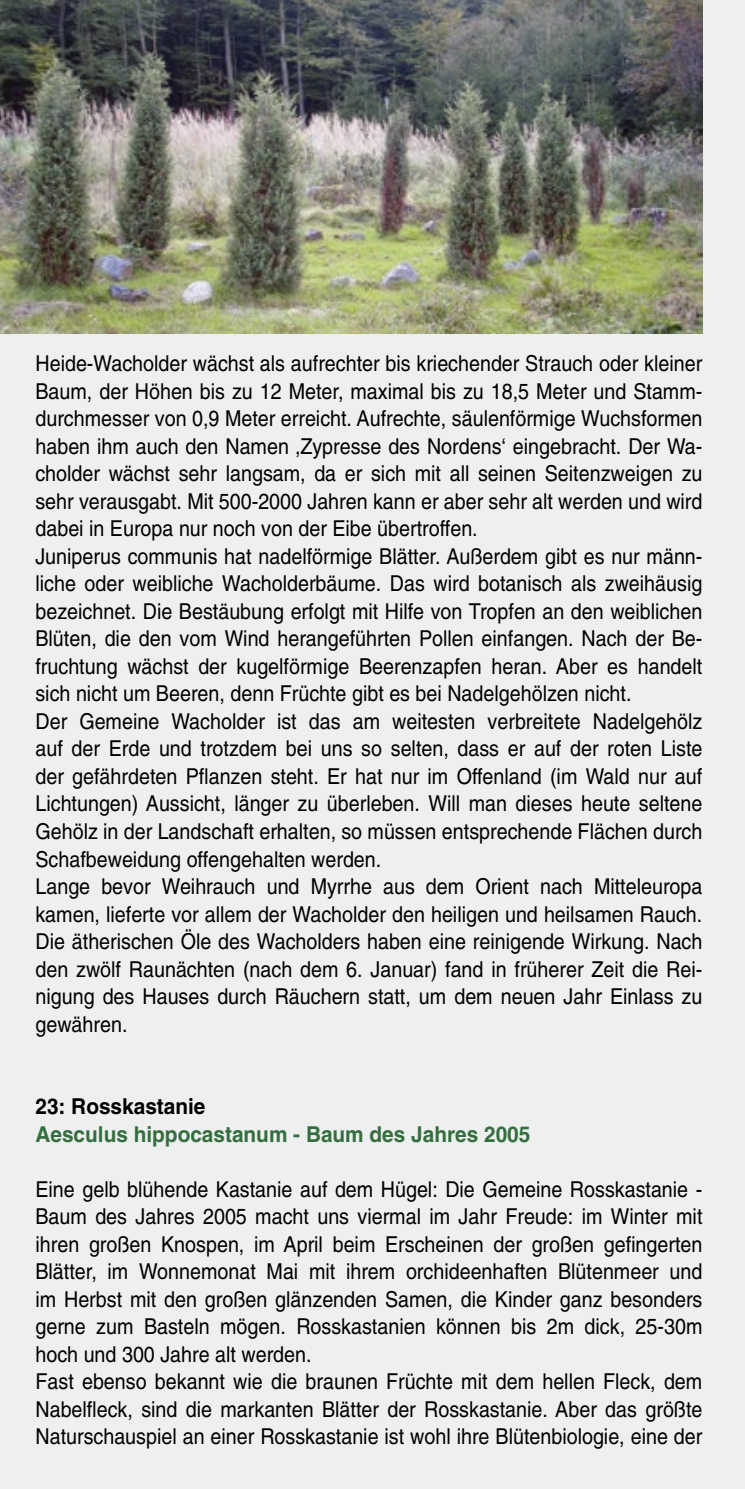
<style>
.page{position:relative;width:745px;height:1489px;background:#fff}
.page>*{position:absolute;margin:0;border:0;box-sizing:border-box;transform-origin:0 0}
.t1{font:22px/27.5px "Helvetica";color:#000;scale:.9 1}
.t2{font:700 22px "Helvetica";color:#346e3f;scale:.95 1}
.t3{font:700 22px "Helvetica";color:#000;scale:.95 1}
</style>
<div class="page">
<div style="left:0;top:0;width:744px;height:1488px;background:#eeefef"></div>
<hr style="left:744px;top:0;width:1px;height:1488px;background:#eeefef">
<img style="left:0;top:0;width:702px;height:333px">
<p class="t1" style="left:35px;top:350px;width:742px">Heide-Wacholder wächst als aufrechter bis kriechender Strauch oder kleiner Baum, der Höhen bis zu 12 Meter, maximal bis zu 18,5 Meter und Stamm&shy;durchmesser von 0,9 Meter erreicht. Aufrechte, säulenförmige Wuchsformen haben ihm auch den Namen ‚Zypresse des Nordens‘ eingebracht. Der Wa&shy;cholder wächst sehr langsam, da er sich mit all seinen Seitenzweigen zu sehr verausgabt. Mit 500-2000 Jahren kann er aber sehr alt werden und wird dabei in Europa nur noch von der Eibe übertroffen.<br>Juniperus communis hat nadelförmige Blätter. Außerdem gibt es nur männ&shy;liche oder weibliche Wacholderbäume. Das wird botanisch als zweihäusig bezeichnet. Die Bestäubung erfolgt mit Hilfe von Tropfen an den weiblichen Blüten, die den vom Wind herangeführten Pollen einfangen. Nach der Be&shy;fruchtung wächst der kugelförmige Beerenzapfen heran. Aber es handelt sich nicht um Beeren, denn Früchte gibt es bei Nadelgehölzen nicht.<br>Der Gemeine Wacholder ist das am weitesten verbreitete Nadelgehölz auf der Erde und trotzdem bei uns so selten, dass er auf der roten Liste der gefährdeten Pflanzen steht. Er hat nur im Offenland (im Wald nur auf Lichtungen) Aussicht, länger zu überleben. Will man dieses heute seltene Gehölz in der Landschaft erhalten, so müssen entsprechende Flächen durch Schafbeweidung offengehalten werden.<br>Lange bevor Weihrauch und Myrrhe aus dem Orient nach Mitteleuropa kamen, lieferte vor allem der Wacholder den heiligen und heilsamen Rauch.<br>Die ätherischen Öle des Wacholders haben eine reinigende Wirkung. Nach den zwölf Raunächten (nach dem 6. Januar) fand in früherer Zeit die Rei&shy;nigung des Hauses durch Räuchern statt, um dem neuen Jahr Einlass zu gewähren.</p>
<p class="t3" style="left:35px;top:1092px;width:180px">23: Rosskastanie</p>
<p class="t2" style="left:35px;top:1120px;width:522px">Aesculus hippocastanum - Baum des Jahres 2005</p>
<p class="t1" style="left:35px;top:1175px;width:742px">Eine gelb blühende Kastanie auf dem Hügel: Die Gemeine Rosskastanie - Baum des Jahres 2005 macht uns viermal im Jahr Freude: im Winter mit ihren großen Knospen, im April beim Erscheinen der großen gefingerten Blätter, im Wonnemonat Mai mit ihrem orchideenhaften Blütenmeer und im Herbst mit den großen glänzenden Samen, die Kinder ganz besonders gerne zum Basteln mögen. Rosskastanien können bis 2m dick, 25-30m hoch und 300 Jahre alt werden.<br>Fast ebenso bekannt wie die braunen Früchte mit dem hellen Fleck, dem Nabelfleck, sind die markanten Blätter der Rosskastanie. Aber das größte Naturschauspiel an einer Rosskastanie ist wohl ihre Blütenbiologie, eine der</p>
</div>
